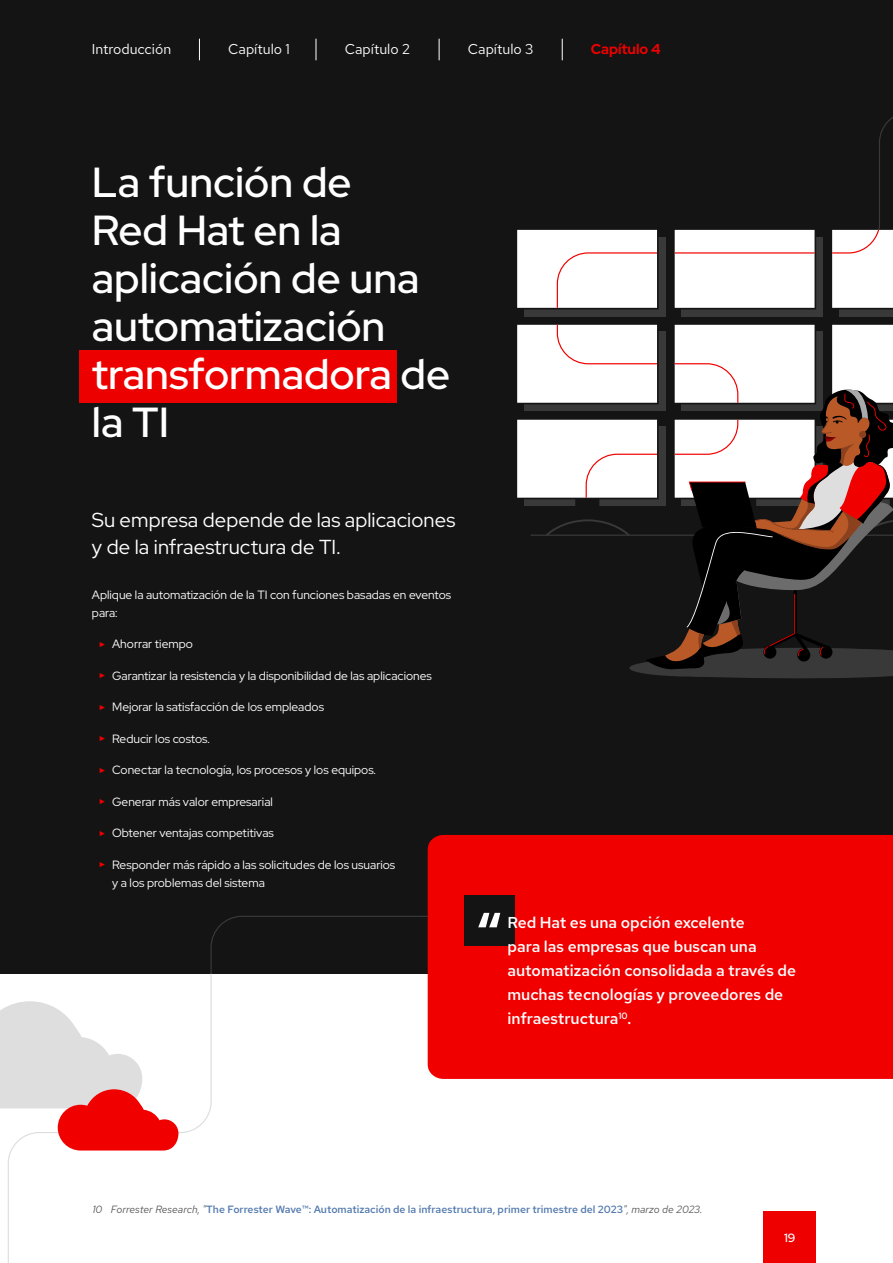
<style>
.page{position:relative;width:893px;height:1263px;background:#fff}
.page>*{position:absolute;margin:0;border:0;box-sizing:border-box;transform-origin:0 0}
.t1{font:500 42px/48px "Red Hat Display";color:#fff}
.t2{font:20.25px/27px "Red Hat Display";letter-spacing:.005em;color:#fff}
.t3{font:500 15.75px/24px "Red Hat Text";color:#fff}
.t4{font:14.25px "Red Hat Text";color:#fff}
.t5{font:700 14.25px "Red Hat Display";color:#e00}
.t6{font:12px/18px "Red Hat Display";color:#fff}
.t7{font:500 12px "Red Hat Display";color:#fff}
.t8{font:500 10.5px "Red Hat Text";color:#5279ae}
.s1{font-family:"Arial";font-size:7.2px;color:#e00}
.s2{font-weight:400;font-style:italic;color:#58585b}
</style>
<div class="page">
<div style="left:0;top:0;width:893px;height:974px;background:#141414"></div>
<div style="left:428px;top:835px;width:465px;height:244px;background:#f10000"></div>
<div style="left:464px;top:895px;width:51px;height:50px;background:#141414"></div>
<svg style="left:478px;top:913px;width:22px;height:14px"></svg>
<div style="left:839px;top:237px;width:54px;height:79px;background:linear-gradient(to right,#333,#333)"></div>
<div style="left:682px;top:237px;width:141px;height:79px;background:#393939"></div>
<div style="left:524px;top:237px;width:142px;height:79px;background:#393939"></div>
<svg style="left:674px;top:229px;width:142px;height:80px;background:#d4d3d3"></svg>
<div style="left:680px;top:235px;width:130px;height:68px;background:#fff"></div>
<svg style="left:517px;top:229px;width:142px;height:80px;background:#f5f1f1"></svg>
<svg style="left:517px;top:324px;width:376px;height:355px"></svg>
<svg style="left:832px;top:117px;width:61px;height:192px"></svg>
<hr style="left:675px;top:252px;width:139px;height:2px;background:#f10000">
<svg style="left:0;top:915px;width:429px;height:348px"></svg>
<svg style="left:199px;top:39px;width:1px;height:21px"></svg>
<svg style="left:316px;top:39px;width:1px;height:21px"></svg>
<svg style="left:439px;top:39px;width:1px;height:21px"></svg>
<svg style="left:562px;top:39px;width:1px;height:21px"></svg>
<div style="left:763px;top:1211px;width:53px;height:52px;background:#e00"></div>
<div style="left:79px;top:350px;width:317px;height:52px;background:#ed0000"></div>
<p class="t4" style="left:92px;top:39px;width:81px">Introducción</p>
<p class="t4" style="left:228px;top:39px;width:63px">Capítulo 1</p>
<p class="t4" style="left:345px;top:39px;width:67px">Capítulo 2</p>
<p class="t4" style="left:468px;top:39px;width:67px">Capítulo 3</p>
<p class="t5" style="left:591px;top:39px;width:71px">Capítulo 4</p>
<h1 class="t1" style="left:92px;top:157px;width:360px">La función de<br>Red Hat en la aplicación de una automatización transformadora de la TI</h1>
<h2 class="t2" style="left:92px;top:506px;width:365px">Su empresa depende de las aplicaciones y de la infraestructura de TI.</h2>
<p class="t6" style="left:92px;top:585px;width:361px">Aplique la automatización de la TI con funciones basadas en eventos para:</p>
<p class="t6" style="left:99px;top:635px;width:96px"><span class="s1">►</span> Ahorrar tiempo</p>
<p class="t6" style="left:99px;top:666px;width:335px"><span class="s1">►</span> Garantizar la resistencia y la disponibilidad de las aplicaciones</p>
<p class="t6" style="left:99px;top:698px;width:227px"><span class="s1">►</span> Mejorar la satisfacción de los empleados</p>
<p class="t6" style="left:99px;top:729px;width:113px"><span class="s1">►</span> Reducir los costos.</p>
<p class="t6" style="left:99px;top:761px;width:279px"><span class="s1">►</span> Conectar la tecnología, los procesos y los equipos.</p>
<p class="t6" style="left:99px;top:792px;width:176px"><span class="s1">►</span> Generar más valor empresarial</p>
<p class="t6" style="left:99px;top:824px;width:177px"><span class="s1">►</span> Obtener ventajas competitivas</p>
<p class="t6" style="left:112px;top:855px;width:285px;text-indent:-14px"><span class="s1">►</span> Responder más rápido a las solicitudes de los usuarios y a los problemas del sistema</p>
<h3 class="t3" style="left:507px;top:910px;width:290px">Red Hat es una opción excelente<br>para las empresas que buscan una automatización consolidada a través de muchas tecnologías y proveedores de infraestructura<sup>10</sup>.</h3>
<p class="t8" style="left:92px;top:1203px;width:612px"><span class="s2">10 Forrester Research, "</span>The Forrester Wave™: Automatización de la infraestructura, primer trimestre del 2023<span class="s2">", marzo de 2023.</span></p>
<p class="t7" style="left:784px;top:1230px;width:13px">19</p>
</div>
